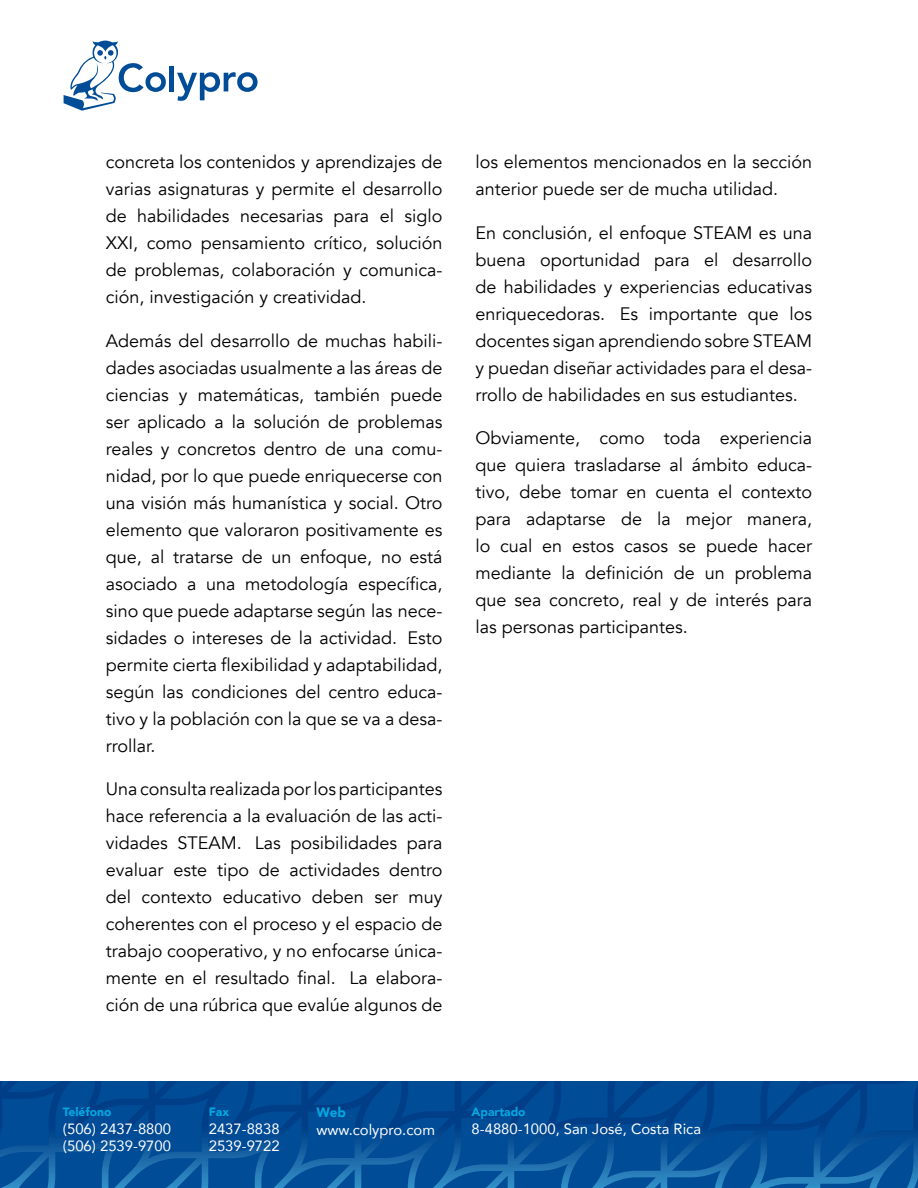
<style>
.page{position:relative;width:918px;height:1188px;background:#fff}
.page>*{position:absolute;margin:0;border:0;box-sizing:border-box;transform-origin:0 0}
.texto{font:18px/27px "Avenir";color:#000;text-align:justify}
.t1{font:14.85px/17.9px "Avenir";color:#fff}
.t2{font:900 13.5px "Avenir";color:#06a7e0}
.t3{font:900 12px "Avenir";color:#06a7e0}
</style>
<div class="page">
<hr style="left:170px;top:66px;width:4px;height:25px;background:#004c97">
<svg style="left:177px;top:72px;width:81px;height:29px"></svg>
<svg style="left:64px;top:41px;width:102px;height:70px"></svg>
<svg style="left:813px;top:1082px;width:105px;height:106px;background:#055098"></svg>
<svg style="left:0;top:1082px;width:813px;height:106px;background:#044e97"></svg>
<p class="texto" style="left:106px;top:149px;width:338px">concreta los contenidos y aprendizajes de varias asignaturas y permite el desarrollo de habilidades necesarias para el siglo XXI, como pensamiento crítico, solución de problemas, colaboración y comunica&shy;ción, investigación y creatividad.</p>
<p class="texto" style="left:106px;top:327px;width:338px">Además del desarrollo de muchas habili&shy;dades asociadas usualmente a las áreas de ciencias y matemáticas, también puede ser aplicado a la solución de problemas reales y concretos dentro de una comu&shy;nidad, por lo que puede enriquecerse con una visión más humanística y social. Otro elemento que valoraron positivamente es que, al tratarse de un enfoque, no está asociado a una metodología específica, sino que puede adaptarse según las nece&shy;sidades o intereses de la actividad. Esto permite cierta flexibilidad y adaptabilidad, según las condiciones del centro educa&shy;tivo y la población con la que se va a desa&shy;rrollar.</p>
<p class="texto" style="left:106px;top:776px;width:338px">Una consulta realizada por los participantes hace referencia a la evaluación de las acti&shy;vidades STEAM. Las posibilidades para evaluar este tipo de actividades dentro del contexto educativo deben ser muy coherentes con el proceso y el espacio de trabajo cooperativo, y no enfocarse única&shy;mente en el resultado final. La elabora&shy;ción de una rúbrica que evalúe algunos de</p>
<p class="texto" style="left:476px;top:149px;width:338px">los elementos mencionados en la sección anterior puede ser de mucha utilidad.</p>
<p class="texto" style="left:476px;top:219px;width:338px">En conclusión, el enfoque STEAM es una buena oportunidad para el desarrollo de habilidades y experiencias educativas enriquecedoras. Es importante que los docentes sigan aprendiendo sobre STEAM y puedan diseñar actividades para el desa&shy;rrollo de habilidades en sus estudiantes.</p>
<p class="texto" style="left:476px;top:425px;width:338px">Obviamente, como toda experiencia que quiera trasladarse al ámbito educa&shy;tivo, debe tomar en cuenta el contexto para adaptarse de la mejor manera, lo cual en estos casos se puede hacer mediante la definición de un problema que sea concreto, real y de interés para las personas participantes.</p>
<p class="t3" style="left:63px;top:1101px;width:50px">Teléfono</p>
<p class="t1" style="left:63px;top:1119px;width:110px">(506) 2437-8800 (506) 2539-9700</p>
<p class="t3" style="left:209px;top:1101px;width:22px">Fax</p>
<p class="t1" style="left:209px;top:1119px;width:72px">2437-8838<br>2539-9722</p>
<p class="t2" style="left:317px;top:1101px;width:31px">Web</p>
<p class="t1" style="left:317px;top:1120px;width:120px">www.colypro.com</p>
<p class="t3" style="left:472px;top:1101px;width:55px">Apartado</p>
<p class="t1" style="left:472px;top:1119px;width:231px">8-4880-1000, San José, Costa Rica</p>
</div>
